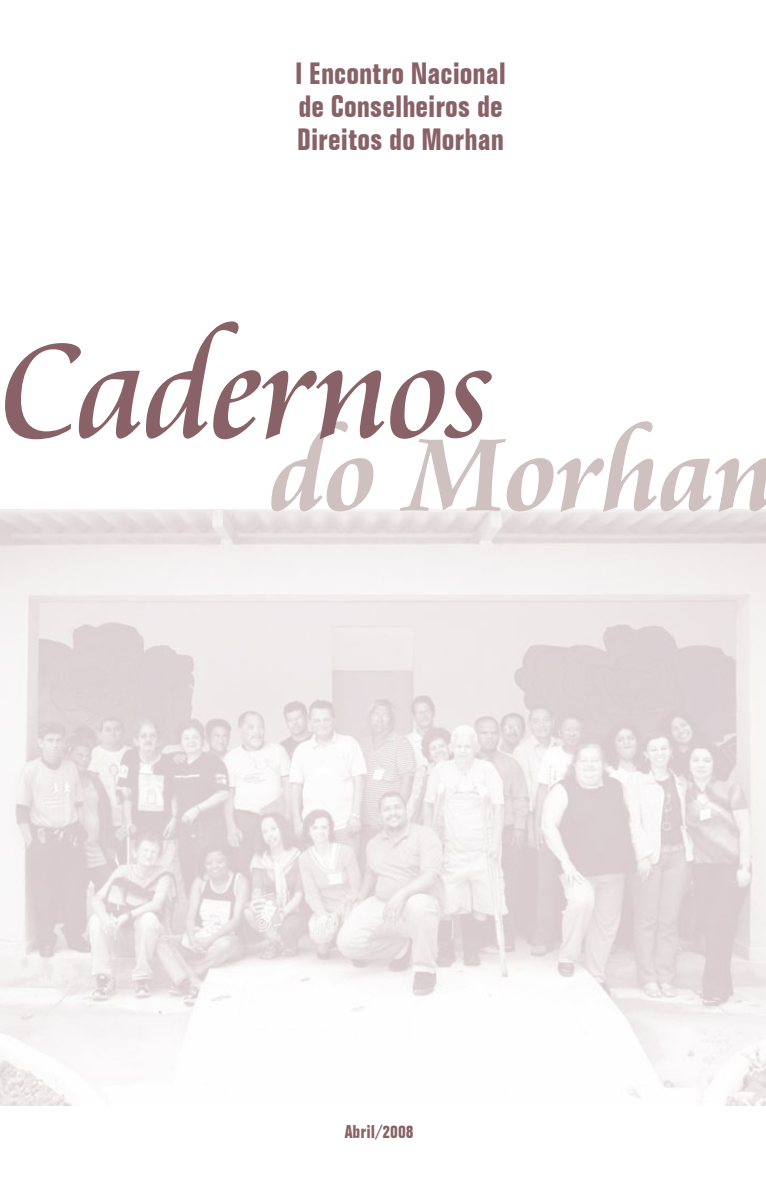
<style>
.page{position:relative;width:766px;height:1191px;background:#fff}
.page>*{position:absolute;margin:0;border:0;box-sizing:border-box;transform-origin:0 0}
.t1{font:148.05px "Cataneo BT";letter-spacing:-.025em;color:#886267}
.t2{font:700 113.4px "Cataneo BT";letter-spacing:-.015em;color:#d0c1c1}
.t3{font:700 condensed 30px/33px "Folio BT";color:#886267;text-align:justify}
.t4{font:700 condensed 18px "Folio BT";color:#886267}
</style>
<div class="page">
<img style="left:0;top:509px;width:765px;height:597px">
<p class="t3" style="left:295px;top:56px;width:212px">I Encontro Nacional de Conselheiros de Direitos do Morhan</p>
<h1 class="t1" style="left:0;top:298px;width:495px">Cadernos</h1>
<h2 class="t2" style="left:269px;top:403px;width:508px">do Morhan</h2>
<p class="t4" style="left:344px;top:1120px;width:70px">Abril/2008</p>
</div>
